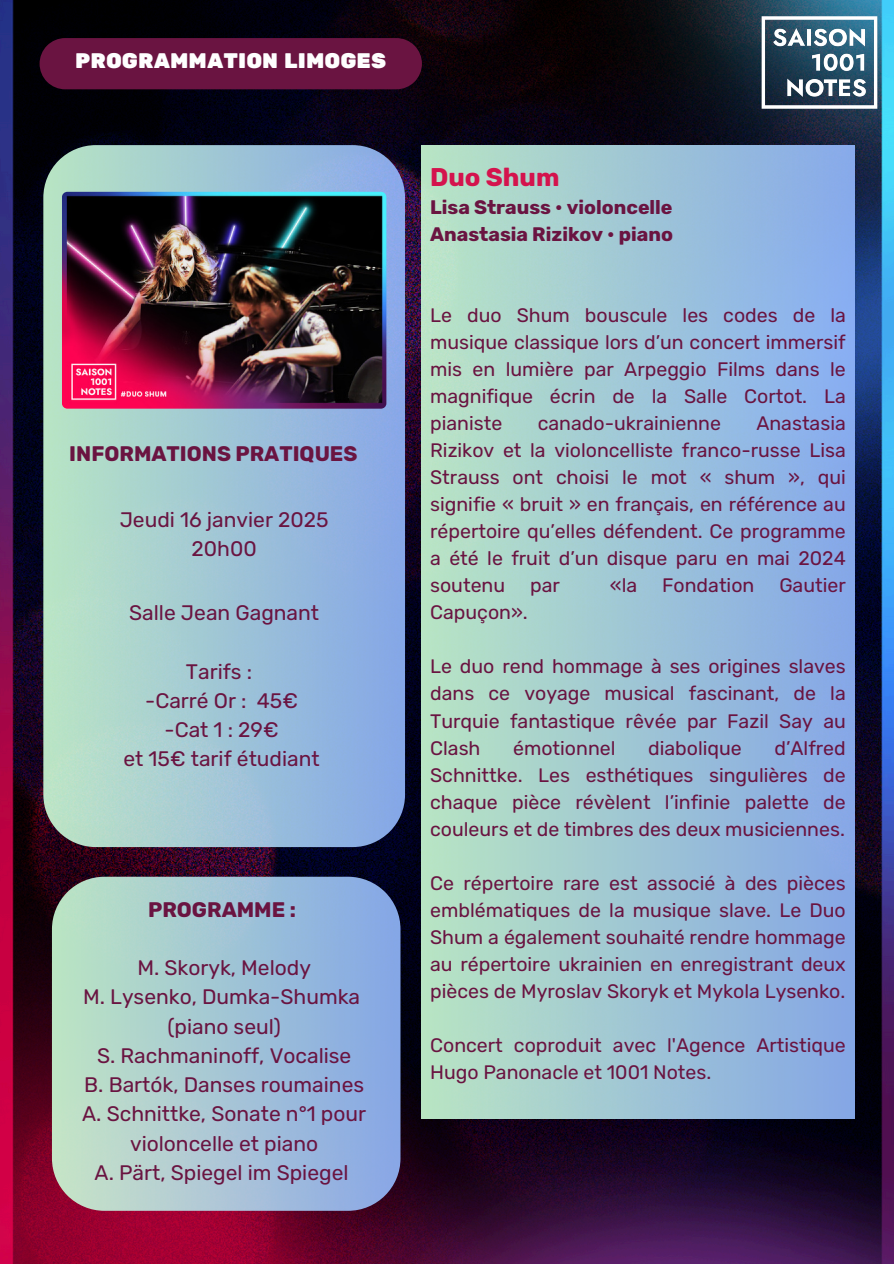
<style>
.page{position:relative;width:894px;height:1264px;background:#fff}
.page>*{position:absolute;margin:0;border:0;box-sizing:border-box;transform-origin:0 0}
.t1{font:700 25.5px "Rubik";color:#d4134d}
.t2{font:21px/29.2px "Rubik";color:#6a1441;text-align:center}
.t3{font:700 21px "Rubik";color:#6a1441}
.t4{font:21px "Rubik One";color:#fefefe}
.t5{font:19.5px/27px "Rubik";color:#6a1441;text-align:justify}
.t6{font:700 19.5px/27px "Rubik";color:#6a1441}
</style>
<div class="page">
<img style="left:0;top:0;width:893px;height:1263px">
<img style="left:745px;top:7px;width:148px;height:110px">
<div style="left:40px;top:38px;width:382px;height:51px;background:#6a1441"></div>
<div style="left:421px;top:145px;width:433px;height:973px;background:linear-gradient(to right,#b9e5c4,#85a8e9)"></div>
<svg style="left:43px;top:145px;width:362px;height:702px;background:#9ec2d3"></svg>
<img style="left:62px;top:192px;width:324px;height:216px;border-radius:5px">
<svg style="left:52px;top:876px;width:348px;height:334px;background:#a2c1ce"></svg>
<p class="t4" style="left:75px;top:48px;width:312px">PROGRAMMATION LIMOGES</p>
<p class="t3" style="left:69px;top:441px;width:289px">INFORMATIONS PRATIQUES</p>
<p class="t2" style="left:120px;top:505px;width:210px">Jeudi 16 janvier 2025</p>
<p class="t2" style="left:191px;top:534px;width:67px">20h00</p>
<p class="t2" style="left:129px;top:598px;width:191px">Salle Jean Gagnant</p>
<p class="t2" style="left:186px;top:656px;width:68px">Tarifs :</p>
<h1 class="t2" style="left:145px;top:686px;width:154px">-Carré Or : 45€</h1>
<p class="t2" style="left:164px;top:715px;width:116px">-Cat 1 : 29€</p>
<p class="t2" style="left:123px;top:744px;width:198px">et 15€ tarif étudiant</p>
<p class="t3" style="left:148px;top:896px;width:149px">PROGRAMME :</p>
<p class="t2" style="left:137px;top:953px;width:175px">M. Skoryk, Melody</p>
<p class="t2" style="left:83px;top:982px;width:278px">M. Lysenko, Dumka-Shumka</p>
<h3 class="t2" style="left:167px;top:1011px;width:115px">(piano seul)</h3>
<p class="t2" style="left:97px;top:1041px;width:256px">S. Rachmaninoff, Vocalise</p>
<p class="t2" style="left:84px;top:1070px;width:281px">B. Bartók, Danses roumaines</p>
<p class="t2" style="left:82px;top:1099px;width:285px">A. Schnittke, Sonate n°1 pour violoncelle et piano</p>
<p class="t2" style="left:95px;top:1158px;width:255px">A. Pärt, Spiegel im Spiegel</p>
<p class="t1" style="left:430px;top:162px;width:131px">Duo Shum</p>
<p class="t6" style="left:430px;top:194px;width:244px">Lisa Strauss • violoncelle<br>Anastasia Rizikov • piano</p>
<h1 class="t5" style="left:430px;top:302px;width:417px">Le duo Shum bouscule les codes de la musique classique lors d’un concert immersif mis en lumière par Arpeggio Films dans le magnifique écrin de la Salle Cortot. La pianiste</h1>
<h1 class="t5" style="left:430px;top:410px;width:417px;text-indent:326px">Anastasia Rizikov et la violoncelliste franco-russe Lisa Strauss ont choisi le mot « shum », qui signifie « bruit » en français, en référence au répertoire qu’elles défendent. Ce programme a été le fruit d’un disque paru en mai 2024 soutenu</h1>
<h1 class="t5" style="left:537px;top:410px;width:184px">canado-ukrainienne</h1>
<h1 class="t5" style="left:530px;top:572px;width:31px">par</h1>
<h1 class="t5" style="left:609px;top:572px;width:29px">«la</h1>
<h1 class="t5" style="left:662px;top:572px;width:94px">Fondation</h1>
<h1 class="t5" style="left:779px;top:572px;width:68px">Gautier</h1>
<h1 class="t5" style="left:430px;top:599px;width:99px">Capuçon».</h1>
<p class="t5" style="left:430px;top:653px;width:417px">Le duo rend hommage à ses origines slaves dans ce voyage musical fascinant, de la Turquie fantastique rêvée par Fazil Say au Clash</p>
<p class="t5" style="left:430px;top:734px;width:417px;text-indent:344px">d’Alfred Schnittke. Les esthétiques singulières de chaque pièce révèlent l’infinie palette de couleurs et de timbres des deux musiciennes.</p>
<p class="t5" style="left:430px;top:869px;width:417px">Ce répertoire rare est associé à des pièces emblématiques de la musique slave. Le Duo Shum a également souhaité rendre hommage au répertoire ukrainien en enregistrant deux pièces de Myroslav Skoryk et Mykola Lysenko.</p>
<p class="t5" style="left:430px;top:1031px;width:417px">Concert coproduit avec l'Agence Artistique<br>Hugo Panonacle et 1001 Notes.</p>
<p class="t5" style="left:513px;top:734px;width:104px">émotionnel</p>
<p class="t5" style="left:648px;top:734px;width:95px">diabolique</p>
</div>
